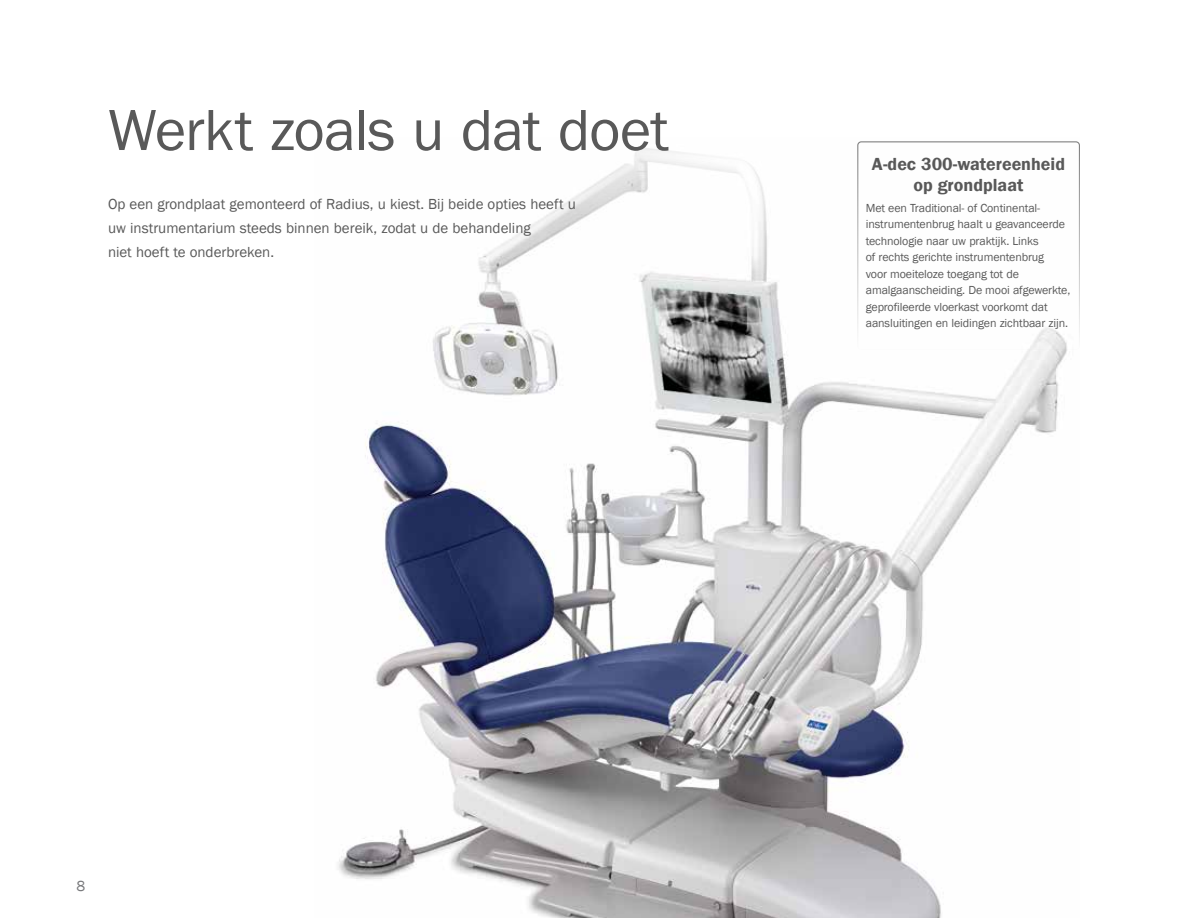
<style>
.page{position:relative;width:1188px;height:918px;background:#fff}
.page>*{position:absolute;margin:0;border:0;box-sizing:border-box;transform-origin:0 0}
.t1{font:60px "Franklin Gothic";letter-spacing:-.015em;color:#595959}
.t2{font:600 18px/21px "Franklin Gothic";color:#595959;text-align:center}
.t3{font:15px/24px "Franklin Gothic";color:#595959}
.t4{font:15px "Franklin Gothic";color:#77787b}
.t5{font:12px/16.5px "Franklin Gothic";letter-spacing:-.01em;color:#595959}
</style>
<div class="page">
<img style="left:338px;top:148px;width:729px;height:770px">
<div style="left:858px;top:142px;width:221px;height:208px;background:#fff;border-radius:4px"></div>
<div style="left:857px;top:141px;width:223px;height:209px;border:1px solid #808080;border-radius:4px"></div>
<h1 class="t1" style="left:108px;top:93px;width:562px">Werkt zoals u dat doet</h1>
<p class="t3" style="left:108px;top:192px;width:469px">Op een grondplaat gemonteerd of Radius, u kiest. Bij beide opties heeft u uw instrumentarium steeds binnen bereik, zodat u de behandeling<br>niet hoeft te onderbreken.</p>
<h2 class="t2" style="left:872px;top:153px;width:195px">A-dec 300-watereenheid op grondplaat</h2>
<p class="t5" style="left:866px;top:200px;width:206px">Met een Traditional- of Continental&shy;instrumentenbrug haalt u geavanceerde technologie naar uw praktijk. Links<br>of rechts gerichte instrumentenbrug<br>voor moeiteloze toegang tot de amalgaanscheiding. De mooi afgewerkte, geprofileerde vloerkast voorkomt dat aansluitingen en leidingen zichtbaar zijn.</p>
<p class="t4" style="left:77px;top:877px;width:10px">8</p>
</div>
